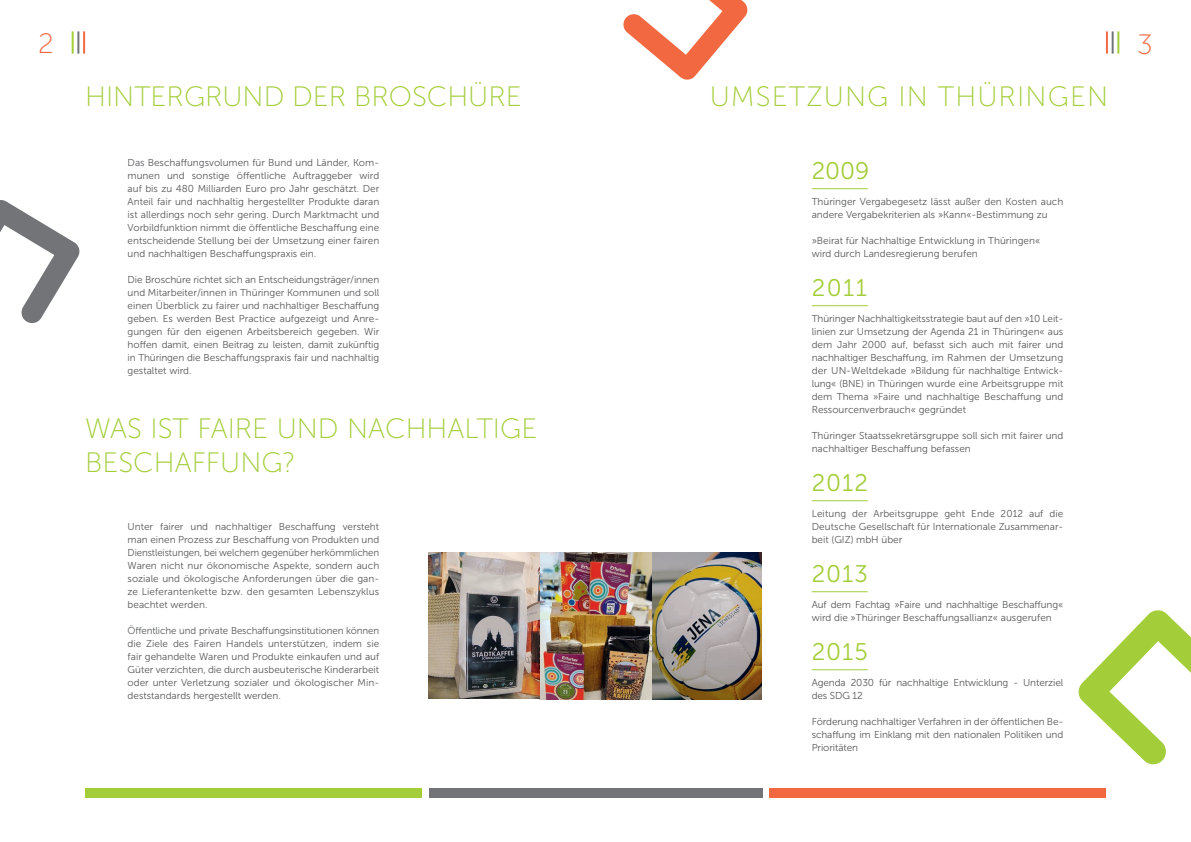
<style>
.page{position:relative;width:1191px;height:842px;background:#fff}
.page>*{position:absolute;margin:0;border:0;box-sizing:border-box;transform-origin:0 0}
.t1{font:28px/34px "Museo Sans 100";color:#a3cd39}
.t2{font:28px "Museo Sans 100";letter-spacing:.04em;color:#a3cd39}
.t3{font:28px "Museo Sans 100";color:#f26941}
.t4{font:24px "Museo Sans 300";letter-spacing:.04em;color:#a3cd39}
.t5{font:10px/13px "Museo Sans 300";color:#57585a;text-align:justify}
</style>
<div class="page">
<div style="left:85px;top:788px;width:337px;height:10px;background:#a3cd39"></div>
<div style="left:429px;top:788px;width:333px;height:10px;background:#727477"></div>
<div style="left:769px;top:788px;width:337px;height:10px;background:#f26941"></div>
<hr style="left:83px;top:31px;width:2px;height:23px;background:#f26941">
<hr style="left:1117px;top:31px;width:2px;height:23px;background:#a3cd39">
<hr style="left:77px;top:31px;width:2px;height:23px;background:#727477">
<hr style="left:1111px;top:31px;width:2px;height:23px;background:#727477">
<hr style="left:72px;top:31px;width:2px;height:23px;background:#a3cd39">
<hr style="left:1106px;top:31px;width:2px;height:23px;background:#f26941">
<hr style="left:811px;top:188px;width:56px;height:1px;background:#a3cd39">
<hr style="left:811px;top:305px;width:56px;height:1px;background:#a3cd39">
<hr style="left:811px;top:500px;width:56px;height:1px;background:#a3cd39">
<hr style="left:811px;top:591px;width:56px;height:1px;background:#a3cd39">
<hr style="left:811px;top:669px;width:56px;height:1px;background:#a3cd39">
<svg style="left:623px;top:0;width:125px;height:80px"></svg>
<svg style="left:1078px;top:610px;width:113px;height:155px"></svg>
<svg style="left:0;top:200px;width:80px;height:123px"></svg>
<img style="left:429px;top:552px;width:332px;height:147px">
<h1 class="t3" style="left:38px;top:28px;width:17px">2</h1>
<h1 class="t3" style="left:1137px;top:29px;width:17px">3</h1>
<h1 class="t1" style="left:85px;top:80px;width:438px">H INTERGRUND DER BROSCHÜRE</h1>
<p class="t5" style="left:128px;top:156px;width:253px">Das Beschaffungsvolumen für Bund und Länder, Kom&shy;munen und sonstige öffentliche Auftraggeber wird auf bis zu 480 Milliarden Euro pro Jahr geschätzt. Der Anteil fair und nachhaltig hergestellter Produkte daran ist allerdings noch sehr gering. Durch Marktmacht und Vorbildfunktion nimmt die öffentliche Beschaffung eine entscheidende Stellung bei der Umsetzung einer fairen und nachhaltigen Beschaffungspraxis ein.</p>
<p class="t5" style="left:128px;top:273px;width:253px">Die Broschüre richtet sich an Entscheidungsträger/innen und Mitarbeiter/innen in Thüringer Kommunen und soll einen Überblick zu fairer und nachhaltiger Beschaffung geben. Es werden Best Practice aufgezeigt und Anre&shy;gungen für den eigenen Arbeitsbereich gegeben. Wir hoffen damit, einen Beitrag zu leisten, damit zukünftig in Thüringen die Beschaffungspraxis fair und nachhaltig gestaltet wird.</p>
<h1 class="t1" style="left:85px;top:412px;width:454px">WAS IST FAIRE UND NACHHALTIGE<br>B ESCHAFFUNG?</h1>
<p class="t5" style="left:128px;top:520px;width:253px">Unter fairer und nachhaltiger Beschaffung versteht man einen Prozess zur Beschaffung von Produkten und Dienstleistungen, bei welchem gegenüber herkömmlichen Waren nicht nur ökonomische Aspekte, sondern auch soziale und ökologische Anforderungen über die gan&shy;ze Lieferantenkette bzw. den gesamten Lebenszyklus beachtet werden.</p>
<p class="t5" style="left:128px;top:624px;width:253px">Öffentliche und private Beschaffungsinstitutionen können die Ziele des Fairen Handels unterstützen, indem sie fair gehandelte Waren und Produkte einkaufen und auf Güter verzichten, die durch ausbeuterische Kinderarbeit oder unter Verletzung sozialer und ökologischer Min&shy;deststandards hergestellt werden.</p>
<h1 class="t2" style="left:709px;top:82px;width:400px">UMSETZUNG IN THÜRINGEN</h1>
<h2 class="t4" style="left:811px;top:158px;width:59px">2009</h2>
<p class="t5" style="left:811px;top:195px;width:253px">Thüringer Vergabegesetz lässt außer den Kosten auch andere Vergabekriterien als »Kann«-Bestimmung zu</p>
<p class="t5" style="left:811px;top:234px;width:230px">»Beirat für Nachhaltige Entwicklung in Thüringen« wird durch Landesregierung berufen</p>
<h2 class="t4" style="left:811px;top:275px;width:57px">2011</h2>
<p class="t5" style="left:811px;top:312px;width:253px;text-align:left">Thüringer Nachhaltigkeitsstrategie baut auf den »10 Leit&shy;linien zur Umsetzung der Agenda 21 in Thüringen« aus dem Jahr 2000 auf, befasst sich auch mit fairer und nachhaltiger Beschaffung, im Rahmen der Umsetzung der UN-Weltdekade »Bildung für nachhaltige Entwick&shy;lung« (BNE) in Thüringen wurde eine Arbeitsgruppe mit dem Thema »Faire und nachhaltige Beschaffung und Ressourcenverbrauch« gegründet</p>
<p class="t5" style="left:811px;top:429px;width:253px">Thüringer Staatssekretärsgruppe soll sich mit fairer und nachhaltiger Beschaffung befassen</p>
<h2 class="t4" style="left:811px;top:470px;width:58px">2012</h2>
<p class="t5" style="left:811px;top:507px;width:253px">Leitung der Arbeitsgruppe geht Ende 2012 auf die Deutsche Gesellschaft für Internationale Zusammenar&shy;beit (GIZ) mbH über</p>
<h2 class="t4" style="left:811px;top:561px;width:58px">2013</h2>
<p class="t5" style="left:811px;top:598px;width:253px">Auf dem Fachtag »Faire und nachhaltige Beschaffung« wird die »Thüringer Beschaffungsallianz« ausgerufen</p>
<h2 class="t4" style="left:811px;top:639px;width:58px">2015</h2>
<p class="t5" style="left:811px;top:676px;width:253px">Agenda 2030 für nachhaltige Entwicklung - Unterziel des SDG 12</p>
<p class="t5" style="left:811px;top:715px;width:253px">Förderung nachhaltiger Verfahren in der öffentlichen Be&shy;schaffung im Einklang mit den nationalen Politiken und Prioritäten</p>
</div>
